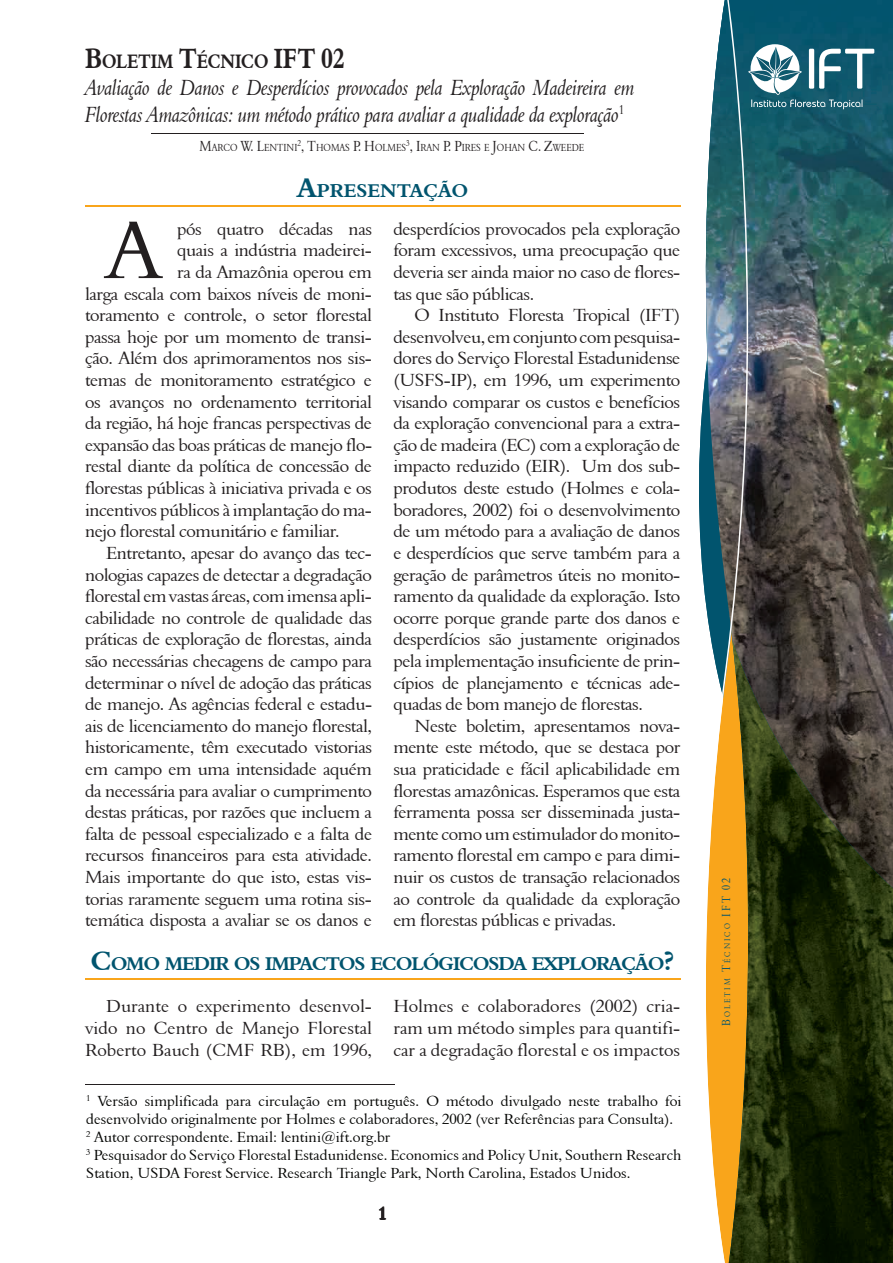
<style>
.page{position:relative;width:893px;height:1263px;background:#fff}
.page>*{position:absolute;margin:0;border:0;box-sizing:border-box;transform-origin:0 0}
.t1{font:82.8px "Aldine 401 BT Roman A";color:#231f20}
.t2{font:22.5px/27px "Aldine 401 BT Italic A";letter-spacing:-.01em;color:#231f20;scale:.84 1}
.t3{font:19.95px "Aldine 401 BT Bold A";letter-spacing:-.015em;color:#231f20;scale:.84 1}
.t4{font:18.9px "Aldine 401 BT Bold A";letter-spacing:-.05em;color:#01546e}
.t5{font:18.9px "Aldine 401 BT Bold A";color:#01546e}
.t6{font:18px/21.6px "Aldine 401 BT Roman A";letter-spacing:-.025em;color:#231f20;text-align:justify}
.t7{font:18px "Aldine 401 BT Bold A";color:#231f20}
.t8{font:15px/18px "Aldine 401 BT Roman A";color:#040503}
.t9{font:10.5px "Aldine 401 BT Roman A";color:#231f20;scale:.84 1}
.t10{font:8.4px "Aldine 401 BT Roman A";letter-spacing:.285em;color:#01546e;scale:.84 1}
.s1{font-size:28.5px}
.s2{font-size:15px}
.s3{font-size:27px}
.s4{font-size:12px}
</style>
<div class="page">
<img style="left:704px;top:0;width:189px;height:1263px">
<img style="left:729px;top:640px;width:164px;height:623px">
<hr style="left:85px;top:1084px;width:310px;height:1px;background:#231f20">
<hr style="left:85px;top:205px;width:595px;height:1px;background:#f9a51b">
<hr style="left:152px;top:133px;width:432px;height:1px;background:#231f20">
<svg style="left:748px;top:44px;width:126px;height:65px"></svg>
<hr style="left:85px;top:979px;width:595px;height:1px;background:#f9a51b">
<p class="t3" style="left:85px;top:49px;width:310px"><span class="s1">B</span>OLETIM <span class="s1">T</span>ÉCNICO <span class="s1">IFT 02</span></p>
<p class="t2" style="left:85px;top:73px;width:656px">Avaliação de Danos e Desperdícios provocados pela Exploração Madeireira em<br>Florestas Amazônicas: um método prático para avaliar a qualidade da exploração<sup>1</sup></p>
<p class="t9" style="left:200px;top:141px;width:459px"><span class="s2">M</span>ARCO <span class="s2">W. L</span>ENTINI<sup>2</sup><span class="s2">, T</span>HOMAS <span class="s2">P. H</span>OLMES<sup>3</sup><span class="s2">, I</span>RAN <span class="s2">P. P</span>IRES E <span class="s2">J</span>OHAN <span class="s2">C. Z</span>WEEDE</p>
<p class="t5" style="left:297px;top:179px;width:172px"><span class="s3">A</span>PRESENTAÇÃO</p>
<h1 class="t1" style="left:106px;top:200px;width:56px">A</h1>
<p class="t6" style="left:177px;top:218px;width:196px">pós quatro décadas nas</p>
<p class="t6" style="left:393px;top:218px;width:289px">desperdícios provocados pela exploração foram excessivos, uma preocupação que deveria ser ainda maior no caso de flores&shy;tas que são públicas.</p>
<p class="t6" style="left:393px;top:304px;width:289px;text-indent:21px">O Instituto Floresta Tropical (IFT) desenvolveu, em conjunto com pesquisa&shy;dores do Serviço Florestal Estadunidense (USFS-IP), em 1996, um experimento visando comparar os custos e benefícios da exploração convencional para a extra&shy;ção de madeira (EC) com a exploração de impacto reduzido (EIR). Um dos sub&shy;produtos deste estudo (Holmes e cola&shy;boradores, 2002) foi o desenvolvimento de um método para a avaliação de danos e desperdícios que serve também para a geração de parâmetros úteis no monito&shy;ramento da qualidade da exploração. Isto ocorre porque grande parte dos danos e desperdícios são justamente originados pela implementação insuficiente de prin&shy;cípios de planejamento e técnicas ade&shy;quadas de bom manejo de florestas.</p>
<p class="t6" style="left:393px;top:715px;width:289px;text-indent:21px">Neste boletim, apresentamos nova&shy;mente este método, que se destaca por sua praticidade e fácil aplicabilidade em florestas amazônicas. Esperamos que esta ferramenta possa ser disseminada justa&shy;mente como um estimulador do monito&shy;ramento florestal em campo e para dimi&shy;nuir os custos de transação relacionados ao controle da qualidade da exploração em florestas públicas e privadas.</p>
<p class="t4" style="left:91px;top:952px;width:585px"><span class="s3">C</span>OMO MEDIR OS IMPACTOS ECOLÓGICOSDA EXPLORAÇÃO<span class="s3">?</span></p>
<p class="t6" style="left:85px;top:995px;width:289px;text-indent:21px">Durante o experimento desenvol&shy;vido no Centro de Manejo Florestal Roberto Bauch (CMF RB), em 1996,</p>
<p class="t6" style="left:393px;top:995px;width:288px">Holmes e colaboradores (2002) cria&shy;ram um método simples para quantifi&shy;car a degradação florestal e os impactos</p>
<p class="t6" style="left:177px;top:239px;width:196px">quais a indústria madeirei-</p>
<p class="t6" style="left:177px;top:261px;width:196px">ra da Amazônia operou em</p>
<p class="t6" style="left:85px;top:283px;width:288px">larga escala com baixos níveis de moni-</p>
<p class="t6" style="left:85px;top:304px;width:289px">toramento e controle, o setor florestal</p>
<p class="t6" style="left:85px;top:326px;width:288px">passa hoje por um momento de transi-</p>
<p class="t6" style="left:85px;top:347px;width:288px">ção. Além dos aprimoramentos nos sis-</p>
<p class="t6" style="left:85px;top:369px;width:289px">temas de monitoramento estratégico e</p>
<p class="t6" style="left:85px;top:391px;width:288px">os avanços no ordenamento territorial</p>
<p class="t6" style="left:85px;top:412px;width:289px">da região, há hoje francas perspectivas de</p>
<p class="t6" style="left:85px;top:434px;width:289px">expansão das boas práticas de manejo flo-</p>
<p class="t6" style="left:85px;top:455px;width:288px">restal diante da política de concessão de</p>
<p class="t6" style="left:85px;top:477px;width:288px">florestas públicas à iniciativa privada e os</p>
<p class="t6" style="left:85px;top:499px;width:288px">incentivos públicos à implantação do ma-</p>
<p class="t6" style="left:85px;top:520px;width:256px">nejo florestal comunitário e familiar.</p>
<p class="t6" style="left:106px;top:542px;width:267px">Entretanto, apesar do avanço das tec-</p>
<p class="t6" style="left:85px;top:563px;width:288px">nologias capazes de detectar a degradação</p>
<p class="t6" style="left:85px;top:585px;width:288px">florestal em vastas áreas, com imensa apli-</p>
<p class="t6" style="left:85px;top:607px;width:289px">cabilidade no controle de qualidade das</p>
<p class="t6" style="left:85px;top:628px;width:288px">práticas de exploração de florestas, ainda</p>
<p class="t6" style="left:85px;top:650px;width:288px">são necessárias checagens de campo para</p>
<p class="t6" style="left:85px;top:671px;width:288px">determinar o nível de adoção das práticas</p>
<p class="t6" style="left:85px;top:693px;width:289px">de manejo. As agências federal e estadu-</p>
<p class="t6" style="left:85px;top:715px;width:288px">ais de licenciamento do manejo florestal,</p>
<p class="t6" style="left:85px;top:736px;width:288px">historicamente, têm executado vistorias</p>
<p class="t6" style="left:85px;top:758px;width:288px">em campo em uma intensidade aquém</p>
<p class="t6" style="left:85px;top:779px;width:288px">da necessária para avaliar o cumprimento</p>
<p class="t6" style="left:85px;top:801px;width:289px">destas práticas, por razões que incluem a</p>
<p class="t6" style="left:85px;top:823px;width:289px">falta de pessoal especializado e a falta de</p>
<p class="t6" style="left:85px;top:844px;width:288px">recursos financeiros para esta atividade.</p>
<p class="t6" style="left:85px;top:866px;width:288px">Mais importante do que isto, estas vis-</p>
<p class="t6" style="left:85px;top:887px;width:288px">torias raramente seguem uma rotina sis-</p>
<p class="t6" style="left:85px;top:909px;width:288px">temática disposta a avaliar se os danos e</p>
<p class="t8" style="left:86px;top:1092px;width:597px"><sup>1</sup> Versão simplificada para circulação em português. O método divulgado neste trabalho foi desenvolvido originalmente por Holmes e colaboradores, 2002 (ver Referências para Consulta).<br><sup>2</sup> Autor correspondente. Email: lentini@ift.org.br<br><sup>3</sup> Pesquisador do Serviço Florestal Estadunidense. Economics and Policy Unit, Southern Research Station, USDA Forest Service. Research Triangle Park, North Carolina, Estados Unidos.</p>
<p class="t7" style="left:378px;top:1203px;width:10px">1</p>
<p class="t10" style="left:722px;top:1026px;width:178px;rotate:-90deg"><span class="s4">B</span>OLETIM <span class="s4">T</span>ÉCNICO <span class="s4">IFT 02</span></p>
</div>
